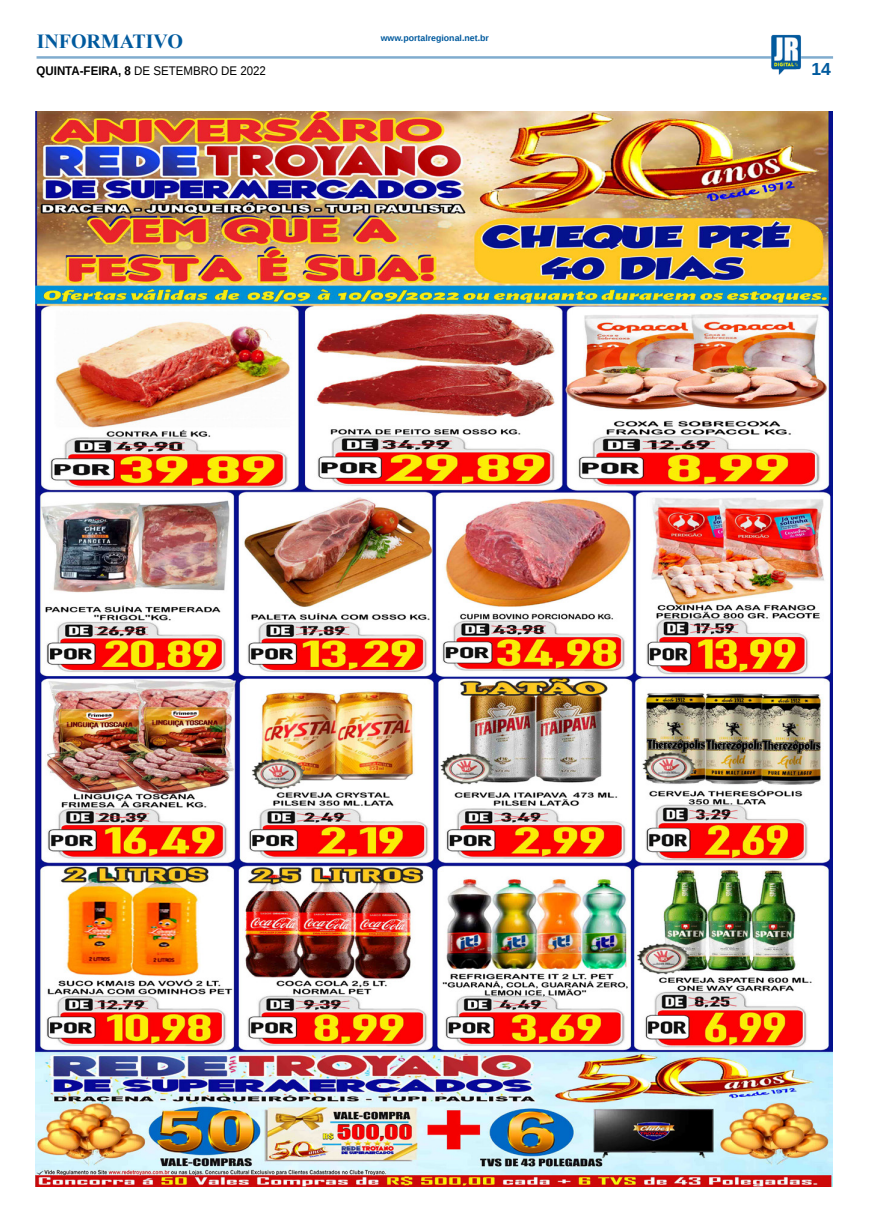
<style>
.page{position:relative;width:869px;height:1223px;background:#fff}
.page>*{position:absolute;margin:0;border:0;box-sizing:border-box;transform-origin:0 0}
.TITULO_PG{font:700 20px "Times New Roman";letter-spacing:-.005em;color:#005a9e}
.TÍTULO{font:700 17.5px "Liberation Sans";color:#005a9e}
.DATA_PG{font:12.5px "Liberation Sans";color:#000;scale:.92 1}
.DATA_PG-2{font:700 8.75px "Liberation Sans";color:#005a9e}
.s1{font-weight:700}
</style>
<div class="page">
<hr style="left:36px;top:56px;width:796px;height:3px;background:#005a9e">
<img style="left:770px;top:35px;width:30px;height:40px">
<img style="left:36px;top:112px;width:795px;height:1074px">
<p class="TITULO_PG" style="left:37px;top:27px;width:148px">INFORMATIVO</p>
<p class="DATA_PG" style="left:36px;top:64px;width:251px"><span class="s1">QUINTA-FEIRA, 8</span> DE SETEMBRO DE 2022</p>
<p class="DATA_PG-2" style="left:380px;top:32px;width:110px">www.portalregional.net.br</p>
<p class="TÍTULO" style="left:811px;top:57px;width:21px">14</p>
</div>
